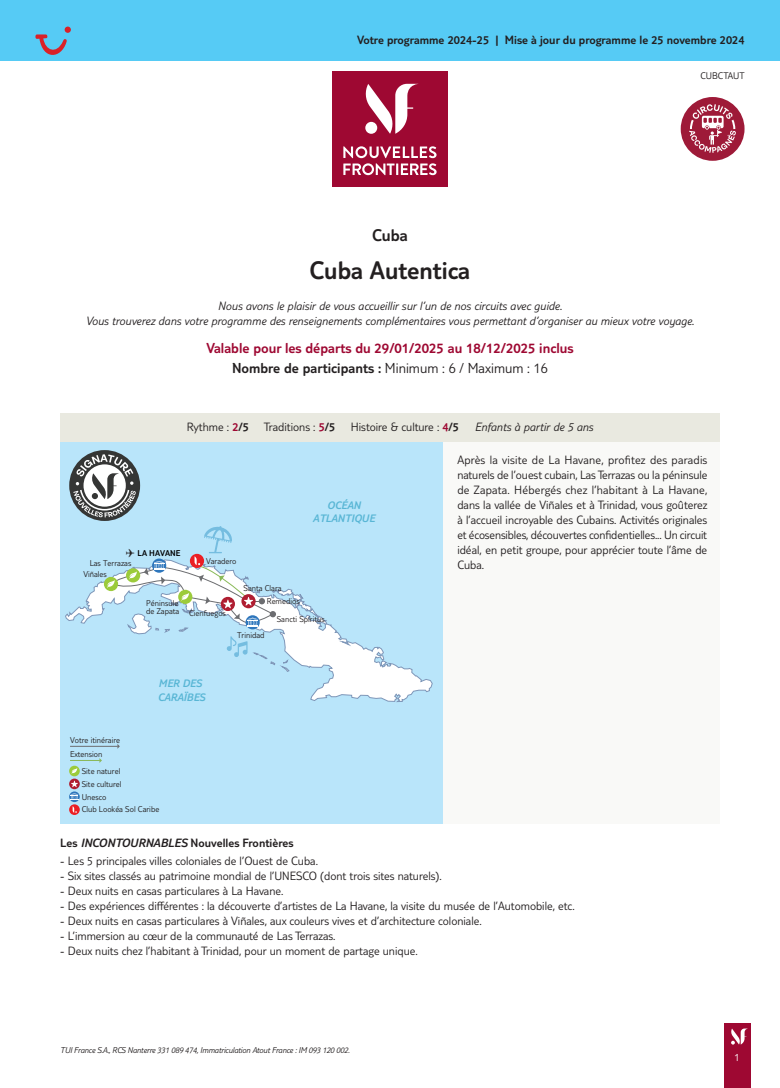
<style>
.page{position:relative;width:780px;height:1088px;background:#fff}
.page>*{position:absolute;margin:0;border:0;box-sizing:border-box;transform-origin:0 0}
.t1{font:300 26.25px "TUI Type";color:#231f20}
.t2{font:300 17.5px "TUI Type";color:#231f20}
.t3{font:300 15px/19.8px "TUI Type";color:#9e0832;text-align:center}
.t4{font:300 12.5px/15px "TUI Type";color:#231f20;text-align:justify}
.t5{font:italic 300 12.5px/15px "TUI Type";color:#231f20;text-align:center}
.t6{font:300 12.5px "TUI Type";color:#231f20}
.t7{font:italic 300 11.25px/13.5px "TUI Type";color:#59b6d5}
.t8{font:300 11.25px "TUI Type";color:#fff}
.t9{font:300 10px "TUI Type";color:#231f20}
.t10{font:300 8.75px/12.9px "TUI Type";color:#231f20}
.t11{font:italic 300 8.75px "TUI Type";letter-spacing:-.02em;color:#231f20}
.t12{font:300 8.75px "TUI Type";color:#000001}
.s1{color:#231f20}
.s2{color:#9e0832}
.s3{font-style:inherit}
.s4{font-style:italic}
</style>
<div class="page">
<div style="left:724px;top:1023px;width:26px;height:65px;background:#9e0832"></div>
<svg style="left:731px;top:1028px;width:17px;height:16px"></svg>
<div style="left:60px;top:441px;width:659px;height:383px;background:#f9f9f7"></div>
<div style="left:0;top:0;width:780px;height:60px;background:#56cbf5"></div>
<div style="left:332px;top:72px;width:115px;height:115px;background:#9e0832"></div>
<svg style="left:343px;top:146px;width:93px;height:29px"></svg>
<svg style="left:365px;top:84px;width:52px;height:50px"></svg>
<div style="left:60px;top:441px;width:383px;height:383px;background:#b9e5fa"></div>
<svg style="left:65px;top:578px;width:367px;height:124px"></svg>
<hr style="left:70px;top:746px;width:48px;height:1px;background:#6c6d70">
<hr style="left:70px;top:760px;width:30px;height:1px;background:#89ba58">
<svg style="left:99px;top:758px;width:3px;height:5px"></svg>
<div style="left:69px;top:766px;width:11px;height:10px;background:#9ccb3b;border-radius:50%"></div>
<svg style="left:72px;top:768px;width:5px;height:6px"></svg>
<svg style="left:69px;top:778px;width:11px;height:11px"></svg>
<svg style="left:71px;top:780px;width:7px;height:7px"></svg>
<svg style="left:69px;top:791px;width:11px;height:11px"></svg>
<svg style="left:70px;top:793px;width:8px;height:7px"></svg>
<svg style="left:69px;top:804px;width:11px;height:11px"></svg>
<svg style="left:73px;top:806px;width:4px;height:7px"></svg>
<svg style="left:69px;top:450px;width:71px;height:71px"></svg>
<svg style="left:73px;top:454px;width:63px;height:63px;background:#959a9b"></svg>
<div style="left:104px;top:577px;width:14px;height:14px;background:#9ccb3b;border-radius:50%"></div>
<svg style="left:107px;top:526px;width:220px;height:145px"></svg>
<div style="left:60px;top:413px;width:659px;height:28px;background:#e9e9e0"></div>
<svg style="left:35px;top:27px;width:36px;height:28px"></svg>
<div style="left:680px;top:97px;width:64px;height:64px;background:#9e1a38;border-radius:50%"></div>
<svg style="left:689px;top:104px;width:47px;height:49px"></svg>
<p class="t6" style="left:357px;top:33px;width:389px">Votre programme 2024-25 | Mise à jour du programme le 25 novembre 2024</p>
<p class="t9" style="left:700px;top:70px;width:46px">CUBCTAUT</p>
<h2 class="t2" style="left:372px;top:225px;width:37px">Cuba</h2>
<h1 class="t1" style="left:309px;top:255px;width:162px">Cuba Autentica</h1>
<p class="t5" style="left:86px;top:298px;width:610px">Nous avons le plaisir de vous accueillir sur l’un de nos circuits avec guide.<br>Vous trouverez dans votre programme des renseignements complémentaires vous permettant d’organiser au mieux votre voyage.</p>
<p class="t3" style="left:206px;top:338px;width:368px">Valable pour les départs du 29/01/2025 au 18/12/2025 inclus<br><span class="s1">Nombre de participants :</span> <span class="s1">Minimum : 6 / Maximum : 16</span></p>
<p class="t4" style="left:187px;top:419px;width:408px">Rythme : <span class="s2">2</span><span class="s3">/5</span> Traditions : <span class="s2">5</span><span class="s3">/5</span> Histoire &amp; culture : <span class="s2">4</span><span class="s3">/5</span> <span class="s4">Enfants à partir de 5 ans</span></p>
<p class="t7" style="left:313px;top:498px;width:63px;text-align:center">OCÉAN<br>ATLANTIQUE</p>
<p class="t12" style="left:126px;top:548px;width:56px"><span class="s1">✈</span> LA HAVANE</p>
<p class="t10" style="left:90px;top:557px;width:43px">Las Terrazas</p>
<p class="t10" style="left:83px;top:567px;width:25px">Viñales</p>
<p class="t10" style="left:146px;top:599px;width:35px;line-height:8px">Péninsule de Zapata</p>
<p class="t10" style="left:206px;top:554px;width:32px">Varadero</p>
<p class="t10" style="left:243px;top:582px;width:40px">Santa Clara</p>
<p class="t10" style="left:189px;top:606px;width:38px">Cienfuegos</p>
<p class="t10" style="left:267px;top:594px;width:34px">Remedios</p>
<p class="t10" style="left:237px;top:628px;width:29px">Trinidad</p>
<p class="t10" style="left:277px;top:612px;width:49px">Sancti Spíritus</p>
<p class="t7" style="left:158px;top:676px;width:49px">MER DES<br>CARAÏBES</p>
<p class="t10" style="left:70px;top:733px;width:52px;line-height:14.1px">Votre itinéraire<br>Extension</p>
<p class="t10" style="left:82px;top:764px;width:79px">Site naturel<br>Site culturel<br>Unesco<br>Club Lookéa Sol Caribe</p>
<p class="t4" style="left:457px;top:452px;width:252px">Après la visite de La Havane, profitez des paradis naturels de l’ouest cubain, Las Terrazas ou la péninsule de Zapata. Hébergés chez l’habitant à La Havane, dans la vallée de Viñales et à Trinidad, vous goûterez à l’accueil incroyable des Cubains. Activités originales et écosensibles, découvertes confidentielles... Un circuit idéal, en petit groupe, pour apprécier toute l’âme de Cuba.</p>
<p class="t6" style="left:60px;top:835px;width:235px">Les <span class="s4">INCONTOURNABLES</span> Nouvelles Frontières</p>
<p class="t4" style="left:60px;top:853px;width:259px">- Les 5 principales villes coloniales de l’Ouest de Cuba.</p>
<p class="t4" style="left:60px;top:868px;width:383px">- Six sites classés au patrimoine mondial de l’UNESCO (dont trois sites naturels).</p>
<p class="t4" style="left:60px;top:883px;width:225px">- Deux nuits en casas particulares à La Havane.</p>
<p class="t4" style="left:60px;top:898px;width:516px">- Des expériences différentes : la découverte d’artistes de La Havane, la visite du musée de l’Automobile, etc.</p>
<p class="t4" style="left:60px;top:913px;width:423px">- Deux nuits en casas particulares à Viñales, aux couleurs vives et d’architecture coloniale.</p>
<p class="t4" style="left:60px;top:928px;width:277px">- L’immersion au cœur de la communauté de Las Terrazas.</p>
<p class="t4" style="left:60px;top:943px;width:359px">- Deux nuits chez l’habitant à Trinidad, pour un moment de partage unique.</p>
<p class="t11" style="left:60px;top:1045px;width:291px">TUI France S.A., RCS Nanterre 331 089 474, Immatriculation Atout France : IM 093 120 002.</p>
<p class="t8" style="left:734px;top:1050px;width:7px">1</p>
</div>
